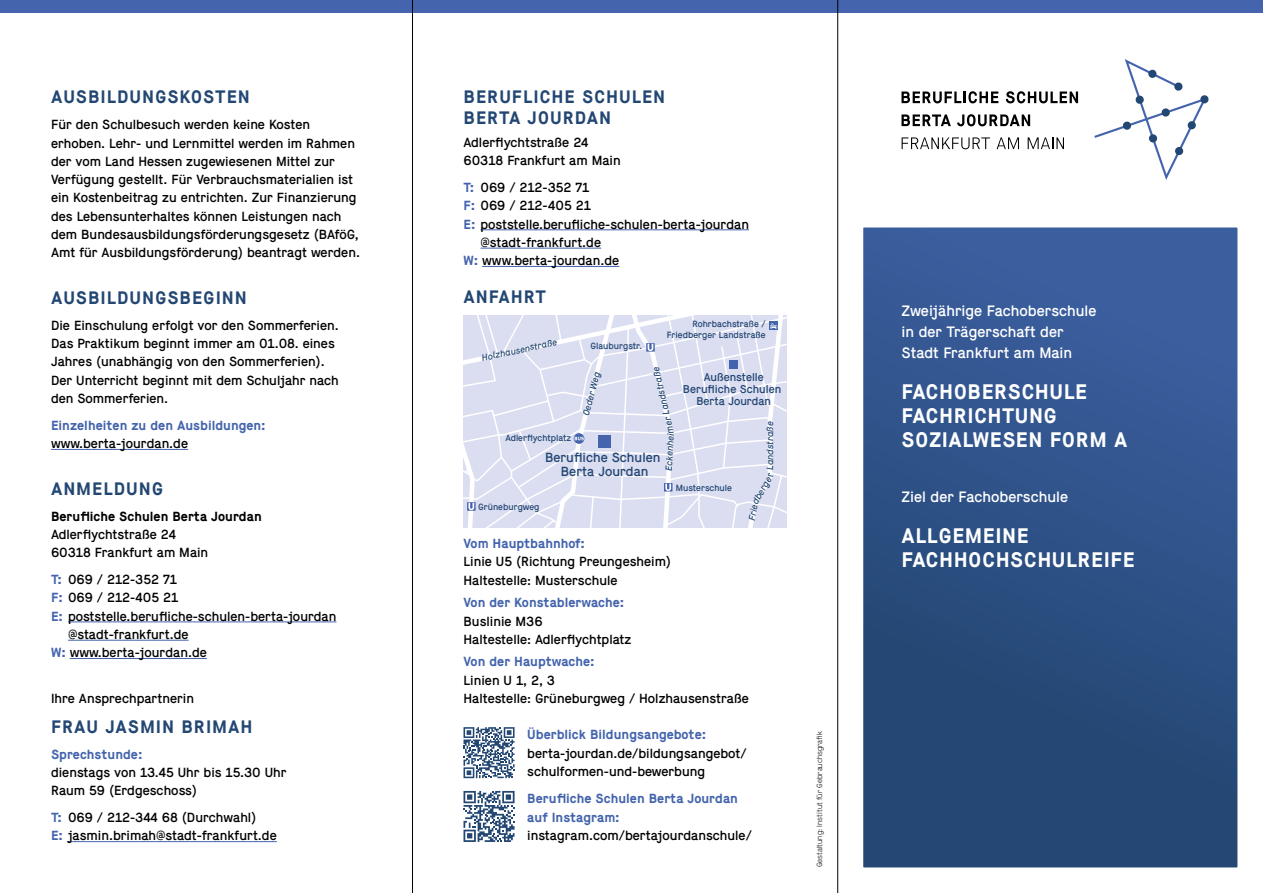
<style>
.page{position:relative;width:1263px;height:893px;background:#fff}
.page>*{position:absolute;margin:0;border:0;box-sizing:border-box;transform-origin:0 0}
.t1{font:700 21px/24px "Maison";letter-spacing:.025em;color:#fff}
.t2{font:700 18px/21px "Maison";letter-spacing:.05em;color:#234773}
.Titelseite_Weiß{font:15px/21px "Maison";color:#fff}
.t3{font:13.2px/18.3px "Maison";color:#000}
.t4{font:700 13.2px/18.3px "Maison";color:#4464ad}
.t5{font:13.2px/14.2px "Maison";color:#234773;text-align:center}
.t6{font:11.25px/12px "Maison";color:#234773;text-align:center}
.t7{font:9px/10.5px "Maison";color:#234773;text-align:right}
.t8{font:italic 9px "Maison";color:#234773}
.t9{font:300 7.5px "Maison";color:#000}
.s1{font-weight:400;color:#000}
.s2{font-weight:700}
.s3{font-weight:700;color:#4464ad}
</style>
<div class="page">
<svg style="left:850px;top:215px;width:400px;height:665px;background:#426292"></svg>
<svg style="left:901px;top:91px;width:97px;height:12px"></svg>
<svg style="left:1006px;top:91px;width:72px;height:12px"></svg>
<svg style="left:901px;top:114px;width:50px;height:12px"></svg>
<svg style="left:957px;top:114px;width:73px;height:12px"></svg>
<svg style="left:902px;top:137px;width:88px;height:12px"></svg>
<svg style="left:997px;top:137px;width:22px;height:12px"></svg>
<svg style="left:1028px;top:137px;width:36px;height:12px"></svg>
<svg style="left:1094px;top:59px;width:115px;height:121px"></svg>
<hr style="left:51px;top:449px;width:137px;height:1px;background:#4464ad">
<hr style="left:68px;top:622px;width:268px;height:1px;background:#4464ad">
<hr style="left:68px;top:640px;width:121px;height:1px;background:#4464ad">
<hr style="left:70px;top:658px;width:137px;height:1px;background:#4464ad">
<hr style="left:68px;top:841px;width:209px;height:1px;background:#4464ad">
<div style="left:0;top:0;width:1263px;height:13px;background:#4464ad"></div>
<hr style="left:480px;top:229px;width:269px;height:1px;background:#4464ad">
<hr style="left:480px;top:248px;width:121px;height:1px;background:#4464ad">
<hr style="left:482px;top:266px;width:137px;height:1px;background:#4464ad">
<svg style="left:463px;top:315px;width:324px;height:213px;background:#dee0f2"></svg>
<svg style="left:463px;top:727px;width:51px;height:51px"></svg>
<svg style="left:463px;top:791px;width:51px;height:51px"></svg>
<hr style="left:412px;top:0;width:1px;height:893px;background:#000">
<hr style="left:837px;top:0;width:1px;height:893px;background:#000">
<h2 class="t2" style="left:51px;top:87px;width:200px">AUSBILDUNGSKOSTEN</h2>
<p class="t3" style="left:51px;top:116px;width:310px">Für den Schulbesuch werden keine Kosten erhoben. Lehr- und Lernmittel werden im Rahmen der vom Land Hessen zugewiesenen Mittel zur Verfügung gestellt. Für Verbrauchsmaterialien ist ein Kostenbeitrag zu entrichten. Zur Finanzierung des Lebensunterhaltes können Leistungen nach dem Bundesausbildungsförderungsgesetz (BAföG, Amt für Ausbildungsförderung) beantragt werden.</p>
<h2 class="t2" style="left:51px;top:287px;width:197px">AUSBILDUNGSBEGINN</h2>
<p class="t3" style="left:51px;top:316px;width:289px">Die Einschulung erfolgt vor den Sommerferien.<br>Das Praktikum beginnt immer am 01.08. eines Jahres (unabhängig von den Sommerferien).<br>Der Unterricht beginnt mit dem Schuljahr nach den Sommerferien.</p>
<p class="t4" style="left:51px;top:416px;width:216px">Einzelheiten zu den Ausbildungen: <span class="s1">www.berta-jourdan.de</span></p>
<h2 class="t2" style="left:51px;top:478px;width:114px">ANMELDUNG</h2>
<p class="t3" style="left:51px;top:507px;width:212px"><span class="s2">Berufliche Schulen Berta Jourdan<br></span>Adlerflychtstraße 24<br>60318 Frankfurt am Main</p>
<p class="t3" style="left:51px;top:570px;width:127px"><span class="s3">T:</span> 069 / 212-352 71</p>
<p class="t3" style="left:51px;top:589px;width:129px"><span class="s3">F:</span> 069 / 212-405 21</p>
<p class="t3" style="left:51px;top:607px;width:287px"><span class="s3">E:</span> poststelle.berufliche-schulen-berta-jourdan</p>
<p class="t3" style="left:68px;top:625px;width:122px">@stadt-frankfurt.de</p>
<p class="t3" style="left:51px;top:644px;width:157px"><span class="s3">W:</span> www.berta-jourdan.de</p>
<p class="t3" style="left:51px;top:689px;width:145px">Ihre Ansprechpartnerin</p>
<h2 class="t2" style="left:51px;top:716px;width:203px">FRAU JASMIN BRIMAH</h2>
<p class="t3" style="left:51px;top:745px;width:237px"><span class="s3">Sprechstunde:<br></span>dienstags von 13.45 Uhr bis 15.30 Uhr<br>Raum 59 (Erdgeschoss)</p>
<p class="t3" style="left:51px;top:808px;width:227px"><span class="s3">T:</span> 069 / 212-344 68 (Durchwahl)<br><span class="s3">E:</span> jasmin.brimah@stadt-frankfurt.de</p>
<h2 class="t2" style="left:463px;top:87px;width:203px">BERUFLICHE SCHULEN<br>BERTA JOURDAN</h2>
<p class="t3" style="left:463px;top:133px;width:159px">Adlerflychtstraße 24<br>60318 Frankfurt am Main</p>
<p class="t3" style="left:463px;top:178px;width:127px"><span class="s3">T:</span> 069 / 212-352 71</p>
<p class="t3" style="left:463px;top:197px;width:129px"><span class="s3">F:</span> 069 / 212-405 21</p>
<p class="t3" style="left:463px;top:215px;width:287px"><span class="s3">E:</span> poststelle.berufliche-schulen-berta-jourdan</p>
<p class="t3" style="left:480px;top:233px;width:122px">@stadt-frankfurt.de</p>
<p class="t3" style="left:463px;top:251px;width:157px"><span class="s3">W:</span> www.berta-jourdan.de</p>
<h2 class="t2" style="left:463px;top:287px;width:84px">ANFAHRT</h2>
<p class="t8" style="left:481px;top:352px;width:78px;rotate:-12deg">Holzhausenstraße</p>
<p class="t7" style="left:590px;top:341px;width:53px">Glauburgstr.</p>
<p class="t7" style="left:667px;top:319px;width:100px">Rohrbachstraße /<br>Friedberger Landstraße</p>
<p class="t8" style="left:666px;top:435px;width:70px;rotate:-103deg">mer Landstraße</p>
<p class="t8" style="left:580px;top:414px;width:47px;rotate:-75deg">Oeder Weg</p>
<p class="t6" style="left:683px;top:371px;width:100px">Außenstelle<br>Berufliche Schulen<br>Berta Jourdan</p>
<p class="t8" style="left:765px;top:477px;width:57px;rotate:-90deg">r Landstraße</p>
<p class="t8" style="left:663px;top:471px;width:39px;rotate:-87deg">Eckenhei</p>
<p class="t7" style="left:505px;top:433px;width:67px">Adlerflychtplatz</p>
<p class="t5" style="left:545px;top:450px;width:117px">Berufliche Schulen<br>Berta Jourdan</p>
<p class="t8" style="left:750px;top:501px;width:32px;rotate:-60deg">dberge</p>
<p class="t7" style="left:676px;top:483px;width:58px">Musterschule</p>
<p class="t7" style="left:478px;top:501px;width:63px">Grüneburgweg</p>
<p class="t8" style="left:746px;top:519px;width:18px;rotate:-79deg">Frie</p>
<p class="t3" style="left:463px;top:534px;width:209px"><span class="s3">Vom Hauptbahnhof:<br></span>Linie U5 (Richtung Preungesheim)<br>Haltestelle: Musterschule</p>
<p class="t3" style="left:463px;top:594px;width:169px"><span class="s3">Von der Konstablerwache:<br></span>Buslinie M36<br>Haltestelle: Adlerflychtplatz</p>
<p class="t3" style="left:463px;top:653px;width:287px"><span class="s3">Von der Hauptwache:<br></span>Linien U 1, 2, 3<br>Haltestelle: Grüneburgweg / Holzhausenstraße</p>
<p class="t3" style="left:527px;top:726px;width:221px"><span class="s3">Überblick Bildungsangebote: </span>berta-jourdan.de/bildungsangebot/ schulformen-und-bewerbung</p>
<p class="t4" style="left:527px;top:790px;width:226px">Berufliche Schulen Berta Jourdan auf Instagram: <span class="s1">instagram.com/bertajourdanschule/</span></p>
<p class="t9" style="left:815px;top:867px;width:138px;rotate:-90deg">Gestaltung: Institut für Gebrauchsgrafik</p>
<p class="Titelseite_Weiß" style="left:901px;top:300px;width:196px">Zweijährige Fachoberschule in der Trägerschaft der<br>Stadt Frankfurt am Main</p>
<h1 class="t1" style="left:901px;top:380px;width:228px">FACHOBERSCHULE<br>FACHRICHTUNG<br>SOZIALWESEN FORM A</h1>
<p class="Titelseite_Weiß" style="left:901px;top:486px;width:168px">Ziel der Fachoberschule</p>
<h1 class="t1" style="left:901px;top:524px;width:235px">ALLGEMEINE<br>FACHHOCHSCHULREIFE</h1>
</div>
